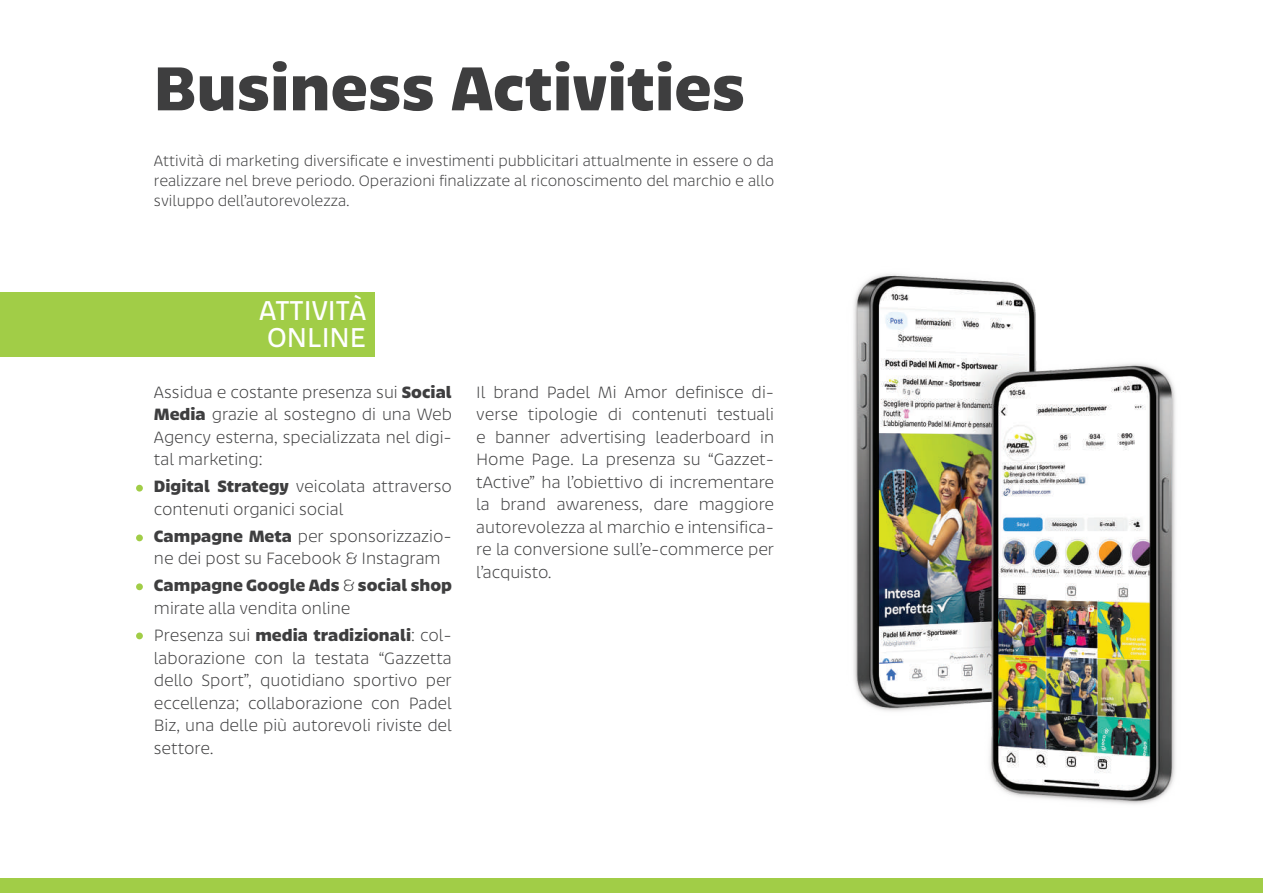
<style>
.page{position:relative;width:1263px;height:893px;background:#fff}
.page>*{position:absolute;margin:0;border:0;box-sizing:border-box;transform-origin:0 0}
.t1{font:700 68.1px "Bruna";color:#3e3e3f}
.t2{font:30px/27px "Bruna";color:#fff}
.t3{font:300 18px/22.5px "Bruna";color:#3e3e3f;text-align:justify}
.t4{font:700 18px/22.5px "Bruna";color:#3e3e3f}
.t5{font:300 16.5px/19.8px "Bruna";color:#3e3e3f;text-align:justify}
.s1{font-weight:700}
.s2{font-weight:300}
</style>
<div class="page">
<div style="left:0;top:879px;width:1263px;height:14px;background:#a1cd47"></div>
<div style="left:0;top:292px;width:374px;height:64px;background:#a1cd47"></div>
<img style="left:853px;top:274px;width:323px;height:531px">
<div style="left:136px;top:485px;width:7px;height:7px;background:#a1cd47;border-radius:50%"></div>
<div style="left:136px;top:534px;width:7px;height:7px;background:#a1cd47;border-radius:50%"></div>
<div style="left:136px;top:583px;width:7px;height:7px;background:#a1cd47;border-radius:50%"></div>
<div style="left:136px;top:632px;width:7px;height:7px;background:#a1cd47;border-radius:50%"></div>
<h1 class="t1" style="left:154px;top:50px;width:593px">Business Activities</h1>
<p class="t5" style="left:154px;top:151px;width:622px">Attività di marketing diversificate e investimenti pubblicitari attualmente in essere o da realizzare nel breve periodo. Operazioni finalizzate al riconoscimento del marchio e allo sviluppo dell’autorevolezza.</p>
<h2 class="t2" style="left:259px;top:297px;width:109px">ATTIVITÀ<br>ONLINE</h2>
<p class="t3" style="left:154px;top:381px;width:300px">Assidua e costante presenza sui <span class="s1">Social Media</span> grazie al sostegno di una Web Agency esterna, specializzata nel digi&shy;tal marketing:</p>
<p class="t3" style="left:154px;top:476px;width:300px"><span class="s1">Digital Strategy</span> veicolata attraverso contenuti organici social</p>
<p class="t3" style="left:154px;top:525px;width:299px"><span class="s1">Campagne Meta</span> per sponsorizzazio&shy;ne dei post su Facebook &amp; Instagram</p>
<p class="t4" style="left:154px;top:574px;width:300px">Campagne Google Ads <span class="s2">&amp;</span> social shop <span class="s2">mirate alla vendita online</span></p>
<p class="t3" style="left:154px;top:624px;width:299px">Presenza sui <span class="s1">media tradizionali</span>: col&shy;laborazione con la testata “Gazzetta dello Sport”, quotidiano sportivo per eccellenza; collaborazione con Padel Biz, una delle più autorevoli riviste del settore.</p>
<p class="t3" style="left:476px;top:381px;width:299px">Il brand Padel Mi Amor definisce di&shy;verse tipologie di contenuti testuali e banner advertising leaderboard in Home Page. La presenza su “Gazzet&shy;tActive” ha l’obiettivo di incrementare la brand awareness, dare maggiore autorevolezza al marchio e intensifica&shy;re la conversione sull’e-commerce per l’acquisto.</p>
</div>
